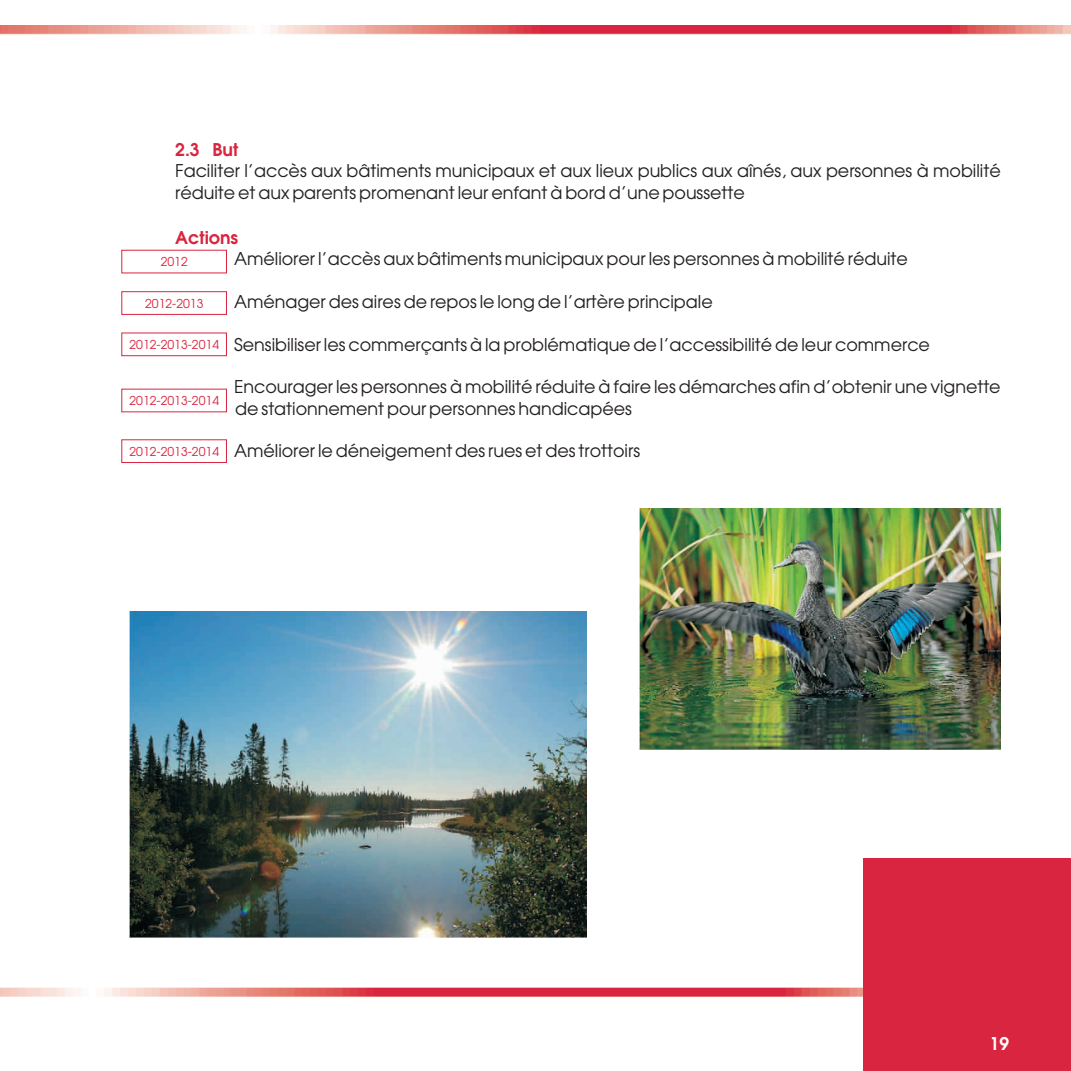
<style>
.page{position:relative;width:1071px;height:1071px;background:#fff}
.page>*{position:absolute;margin:0;border:0;box-sizing:border-box;transform-origin:0 0}
.t1{font:17.5px/21.3px "Avalon Plain";color:#231f20}
.t2{font:700 17.5px "Avalon Plain";color:#d9253f}
.t3{font:700 17.5px "Avalon Plain";color:#fff}
.t4{font:12.25px "Avalon Plain";color:#d9253f}
</style>
<div class="page">
<img style="left:0;top:26px;width:1071px;height:9px">
<img style="left:0;top:987px;width:863px;height:9px">
<div style="left:863px;top:858px;width:208px;height:213px;background:#d9253f"></div>
<div style="left:121px;top:250px;width:106px;height:23px;border:1px solid #d9253f"></div>
<div style="left:121px;top:291px;width:106px;height:24px;border:1px solid #d9253f"></div>
<div style="left:121px;top:333px;width:106px;height:23px;border:1px solid #d9253f"></div>
<div style="left:121px;top:439px;width:106px;height:24px;border:1px solid #d9253f"></div>
<img style="left:129px;top:612px;width:457px;height:326px">
<img style="left:640px;top:509px;width:361px;height:241px">
<p class="t2" style="left:175px;top:142px;width:65px">2.3 But</p>
<p class="t1" style="left:175px;top:162px;width:827px">Faciliter l'accès aux bâtiments municipaux et aux lieux publics aux aînés, aux personnes à mobilité réduite et aux parents promenant leur enfant à bord d'une poussette</p>
<p class="t2" style="left:175px;top:230px;width:65px">Actions</p>
<p class="t4" style="left:161px;top:257px;width:29px">2012</p>
<p class="t4" style="left:145px;top:298px;width:60px">2012-2013</p>
<p class="t4" style="left:129px;top:340px;width:91px">2012-2013-2014</p>
<p class="t4" style="left:129px;top:396px;width:91px">2012-2013-2014</p>
<p class="t4" style="left:129px;top:446px;width:91px">2012-2013-2014</p>
<p class="t1" style="left:234px;top:250px;width:675px">Améliorer l'accès aux bâtiments municipaux pour les personnes à mobilité réduite</p>
<p class="t1" style="left:234px;top:293px;width:480px">Aménager des aires de repos le long de l'artère principale</p>
<p class="t1" style="left:234px;top:335px;width:697px">Sensibiliser les commerçants à la problématique de l'accessibilité de leur commerce</p>
<p class="t1" style="left:234px;top:378px;width:768px">Encourager les personnes à mobilité réduite à faire les démarches afin d'obtenir une vignette de stationnement pour personnes handicapées</p>
<p class="t1" style="left:234px;top:442px;width:408px">Améliorer le déneigement des rues et des trottoirs</p>
<p class="t3" style="left:990px;top:1037px;width:21px">19</p>
</div>
